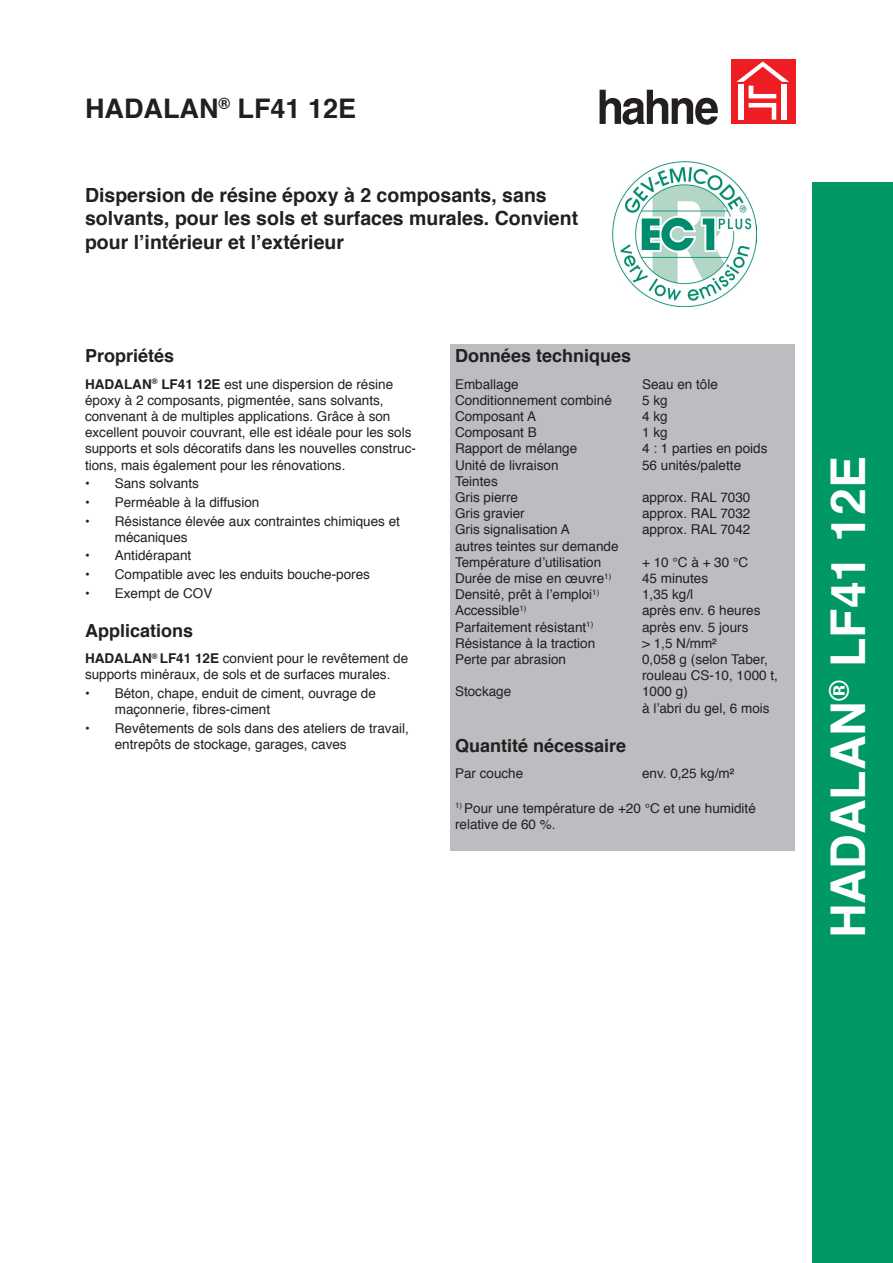
<style>
.page{position:relative;width:893px;height:1263px;background:#fff}
.page>*{position:absolute;margin:0;border:0;box-sizing:border-box;transform-origin:0 0}
.t1{font:700 48px "Helvetica";color:#fff}
.t2{font:700 27px "Helvetica";color:#231f20}
.t3{font:700 19.5px/23.4px "Helvetica";color:#231f20}
.t4{font:700 18px "Helvetica";color:#231f20}
.t5{font:13.5px/16.2px "Helvetica";color:#231f20}
.t6{font:700 13.5px "Helvetica";color:#231f20}
.s1{font-weight:700}
</style>
<div class="page">
<div style="left:731px;top:60px;width:64px;height:64px;background:#ee1d23"></div>
<svg style="left:736px;top:61px;width:53px;height:59px"></svg>
<div style="left:738px;top:84px;width:6px;height:36px;background:#fff"></div>
<div style="left:782px;top:84px;width:5px;height:36px;background:#fff"></div>
<svg style="left:600px;top:90px;width:118px;height:35px"></svg>
<div style="left:812px;top:183px;width:81px;height:1080px;background:#009864"></div>
<img style="left:612px;top:162px;width:145px;height:144px">
<div style="left:451px;top:344px;width:344px;height:30px;background:#bcbdc0"></div>
<div style="left:451px;top:374px;width:344px;height:343px;background:#bcbdc0"></div>
<div style="left:451px;top:717px;width:344px;height:17px;background:#bcbdc0"></div>
<div style="left:451px;top:734px;width:344px;height:30px;background:#bcbdc0"></div>
<div style="left:451px;top:764px;width:344px;height:19px;background:#bcbdc0"></div>
<div style="left:451px;top:782px;width:344px;height:52px;background:#bcbdc0"></div>
<div style="left:451px;top:833px;width:344px;height:17px;background:#bcbdc0"></div>
<p class="t2" style="left:85px;top:87px;width:273px">HADALAN<sup>®</sup> LF41 12E</p>
<p class="t3" style="left:85px;top:183px;width:495px">Dispersion de résine époxy à 2 composants, sans solvants, pour les sols et surfaces murales. Convient pour l’intérieur et l’extérieur</p>
<p class="t4" style="left:85px;top:341px;width:91px">Propriétés</p>
<p class="t5" style="left:85px;top:376px;width:332px"><span class="s1">HADALAN</span><sup>®</sup> <span class="s1">LF41 12E</span> est une dispersion de résine époxy à 2 composants, pigmentée, sans solvants, convenant à de multiples applications. Grâce à son excellent pouvoir couvrant, elle est idéale pour les sols supports et sols décoratifs dans les nouvelles construc&shy;tions, mais également pour les rénovations.</p>
<p class="t6" style="left:85px;top:473px;width:6px">•</p>
<p class="t5" style="left:115px;top:476px;width:86px">Sans solvants</p>
<p class="t6" style="left:85px;top:491px;width:6px">•</p>
<p class="t5" style="left:115px;top:494px;width:146px">Perméable à la diffusion</p>
<p class="t6" style="left:85px;top:510px;width:6px">•</p>
<p class="t5" style="left:115px;top:513px;width:287px">Résistance élevée aux contraintes chimiques et mécaniques</p>
<p class="t6" style="left:85px;top:545px;width:6px">•</p>
<p class="t5" style="left:115px;top:548px;width:78px">Antidérapant</p>
<p class="t6" style="left:85px;top:563px;width:6px">•</p>
<p class="t5" style="left:115px;top:566px;width:257px">Compatible avec les enduits bouche-pores</p>
<p class="t6" style="left:85px;top:582px;width:6px">•</p>
<p class="t5" style="left:115px;top:585px;width:99px">Exempt de COV</p>
<p class="t4" style="left:85px;top:616px;width:110px">Applications</p>
<p class="t5" style="left:85px;top:650px;width:325px"><span class="s1">HADALAN</span><sup>®</sup> <span class="s1">LF41 12E</span> convient pour le revêtement de supports minéraux, de sols et de surfaces murales.</p>
<p class="t6" style="left:85px;top:682px;width:6px">•</p>
<p class="t5" style="left:115px;top:685px;width:263px">Béton, chape, enduit de ciment, ouvrage de maçonnerie, fibres-ciment</p>
<p class="t6" style="left:85px;top:717px;width:6px">•</p>
<p class="t5" style="left:115px;top:720px;width:296px">Revêtements de sols dans des ateliers de travail, entrepôts de stockage, garages, caves</p>
<p class="t4" style="left:455px;top:341px;width:178px">Données techniques</p>
<p class="t5" style="left:455px;top:376px;width:65px">Emballage</p>
<p class="t5" style="left:455px;top:392px;width:158px">Conditionnement combiné</p>
<p class="t5" style="left:455px;top:409px;width:83px">Composant A</p>
<p class="t5" style="left:455px;top:425px;width:83px">Composant B</p>
<p class="t5" style="left:455px;top:441px;width:124px">Rapport de mélange</p>
<p class="t5" style="left:455px;top:457px;width:105px">Unité de livraison</p>
<p class="t5" style="left:455px;top:473px;width:44px">Teintes</p>
<p class="t5" style="left:455px;top:490px;width:65px">Gris pierre</p>
<p class="t5" style="left:455px;top:506px;width:71px">Gris gravier</p>
<p class="t5" style="left:455px;top:522px;width:116px">Gris signalisation A</p>
<p class="t5" style="left:455px;top:538px;width:165px">autres teintes sur demande</p>
<p class="t5" style="left:455px;top:554px;width:148px">Température d’utilisation</p>
<p class="t5" style="left:455px;top:571px;width:158px">Durée de mise en œuvre<sup>1)</sup></p>
<p class="t5" style="left:455px;top:587px;width:146px">Densité, prêt à l’emploi<sup>1)</sup></p>
<p class="t5" style="left:455px;top:603px;width:73px">Accessible<sup>1)</sup></p>
<p class="t5" style="left:455px;top:619px;width:140px">Parfaitement résistant<sup>1)</sup></p>
<p class="t5" style="left:455px;top:635px;width:142px">Résistance à la traction</p>
<p class="t5" style="left:455px;top:652px;width:113px">Perte par abrasion</p>
<p class="t5" style="left:455px;top:684px;width:58px">Stockage</p>
<p class="t5" style="left:642px;top:376px;width:77px">Seau en tôle</p>
<p class="t5" style="left:642px;top:392px;width:27px">5 kg</p>
<p class="t5" style="left:642px;top:409px;width:27px">4 kg</p>
<p class="t5" style="left:642px;top:425px;width:27px">1 kg</p>
<p class="t5" style="left:642px;top:441px;width:127px">4 : 1 parties en poids</p>
<p class="t5" style="left:642px;top:457px;width:101px">56 unités/palette</p>
<p class="t5" style="left:642px;top:490px;width:110px">approx. RAL 7030</p>
<p class="t5" style="left:642px;top:506px;width:110px">approx. RAL 7032</p>
<p class="t5" style="left:642px;top:522px;width:110px">approx. RAL 7042</p>
<p class="t5" style="left:642px;top:554px;width:108px">+ 10 °C à + 30 °C</p>
<p class="t5" style="left:642px;top:571px;width:68px">45 minutes</p>
<p class="t5" style="left:642px;top:587px;width:53px">1,35 kg/l</p>
<p class="t5" style="left:642px;top:603px;width:120px">après env. 6 heures</p>
<p class="t5" style="left:642px;top:619px;width:108px">après env. 5 jours</p>
<p class="t5" style="left:642px;top:635px;width:76px">&gt; 1,5 N/mm²</p>
<p class="t5" style="left:642px;top:652px;width:137px">0,058 g (selon Taber, rouleau CS-10, 1000 t,<br>1000 g)</p>
<p class="t5" style="left:642px;top:700px;width:129px">à l’abri du gel, 6 mois</p>
<p class="t4" style="left:455px;top:731px;width:173px">Quantité nécessaire</p>
<p class="t5" style="left:455px;top:766px;width:70px">Par couche</p>
<p class="t5" style="left:642px;top:766px;width:94px">env. 0,25 kg/m²</p>
<p class="t5" style="left:455px;top:800px;width:302px"><sup>1)</sup> Pour une température de +20 °C et une humidité relative de 60 %.</p>
<p class="t1" style="left:810px;top:938px;width:484px;rotate:-90deg">HADALAN<sup>®</sup> LF41 12E</p>
</div>
